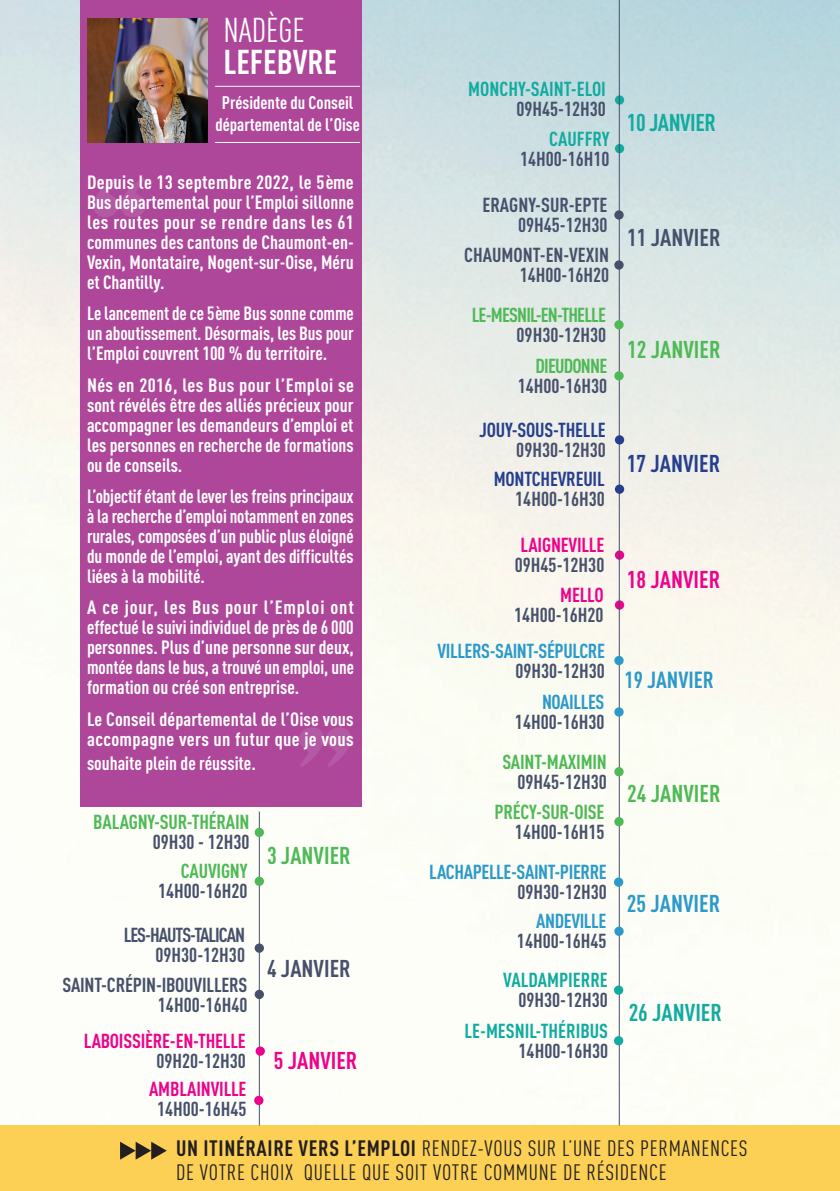
<style>
.page{position:relative;width:840px;height:1191px;background:#fff}
.page>*{position:absolute;margin:0;border:0;box-sizing:border-box;transform-origin:0 0}
.t1{font:700 34px "DIN Cond";color:#fff}
.t2{font:34px "DIN Cond";color:#fff}
.t3{font:700 24px "DIN Cond";color:#4eb956}
.t4{font:700 24px "DIN Cond";letter-spacing:-.01em;color:#11ab9f}
.t5{font:700 24px "DIN Cond";color:#ed028c}
.t6{font:700 24px "DIN Cond";color:#46506b}
.t7{font:700 24px "DIN Cond";color:#2b99ca}
.t8{font:700 24px "DIN Cond";color:#253f8e}
.t9{font:700 23px "DIN Cond";color:#2b99ca}
.t10{font:22px/23.8px "DIN Cond";letter-spacing:.03em;color:#231f20}
.t11{font:700 20px/20px "DIN Cond";color:#46506b;text-align:right}
.t12{font:700 20px "DIN Cond";letter-spacing:-.02em;color:#2b99ca}
.t13{font:700 20px "DIN Cond";color:#11ab9f}
.t14{font:700 20px "DIN Cond";letter-spacing:-.01em;color:#4eb956}
.t15{font:700 20px "DIN Cond";letter-spacing:-.01em;color:#ed028c}
.t16{font:700 20px "DIN Cond";letter-spacing:-.01em;color:#253f8e}
.t17{font:700 20px/20px "DIN Cond";letter-spacing:-.05em;color:#46506b;text-align:right}
.t18{font:700 20px "DIN Cond";letter-spacing:-.04em;color:#4eb956}
.t19{font:700 20px "DIN Cond";color:#46516c}
.t20{font:700 19px/20px "DIN Cond";color:#fff;text-align:justify;scale:1.05 1}
.t21{font:700 19px/20px "DIN Cond";color:#fff;text-align:justify}
.t22{font:700 19px/20px "DIN Cond";color:#fff;text-align:justify;scale:.96 1}
.t23{font:700 18px/21.6px "DIN Cond";color:#fff;text-align:center}
.s1{font-weight:700}
</style>
<div class="page">
<img style="left:0;top:0;width:839px;height:1125px">
<div style="left:0;top:1125px;width:839px;height:66px;background:#fcd054"></div>
<svg style="left:120px;top:1141px;width:47px;height:18px"></svg>
<div style="left:80px;top:0;width:281px;height:806px;background:#ae469a"></div>
<svg style="left:94px;top:178px;width:52px;height:39px"></svg>
<svg style="left:299px;top:727px;width:52px;height:40px"></svg>
<hr style="left:215px;top:86px;width:145px;height:1px;background:#fff">
<hr style="left:215px;top:142px;width:145px;height:1px;background:#fff">
<img style="left:88px;top:19px;width:120px;height:124px">
<svg style="left:614px;top:95px;width:10px;height:10px"></svg>
<svg style="left:614px;top:144px;width:10px;height:9px"></svg>
<svg style="left:614px;top:550px;width:10px;height:10px"></svg>
<svg style="left:614px;top:600px;width:10px;height:9px"></svg>
<hr style="left:259px;top:811px;width:1px;height:314px;background:#46506b">
<div style="left:254px;top:943px;width:10px;height:9px;background:#46506b;border-radius:50%"></div>
<svg style="left:254px;top:989px;width:10px;height:10px"></svg>
<hr style="left:618px;top:0;width:1px;height:1125px;background:#46506b">
<svg style="left:254px;top:827px;width:10px;height:10px"></svg>
<svg style="left:254px;top:876px;width:10px;height:10px"></svg>
<div style="left:614px;top:767px;width:9px;height:9px;background:#4eb956;border-radius:50%"></div>
<div style="left:614px;top:817px;width:9px;height:9px;background:#4eb956;border-radius:50%"></div>
<div style="left:614px;top:320px;width:9px;height:9px;background:#4eb956;border-radius:50%"></div>
<div style="left:614px;top:371px;width:9px;height:9px;background:#4eb956;border-radius:50%"></div>
<div style="left:613px;top:877px;width:10px;height:9px;background:#2b99ca;border-radius:50%"></div>
<div style="left:614px;top:926px;width:9px;height:10px;background:#2b99ca;border-radius:50%"></div>
<div style="left:255px;top:1046px;width:10px;height:9px;background:#ed028c;border-radius:50%"></div>
<div style="left:254px;top:1095px;width:9px;height:10px;background:#ed028c;border-radius:50%"></div>
<div style="left:614px;top:435px;width:10px;height:9px;background:#253f8e;border-radius:50%"></div>
<svg style="left:614px;top:484px;width:10px;height:10px"></svg>
<div style="left:613px;top:985px;width:10px;height:9px;background:#11ab9f;border-radius:50%"></div>
<div style="left:613px;top:1036px;width:10px;height:9px;background:#11ab9f;border-radius:50%"></div>
<div style="left:614px;top:210px;width:9px;height:10px;background:#46506b;border-radius:50%"></div>
<div style="left:614px;top:260px;width:9px;height:10px;background:#46506b;border-radius:50%"></div>
<div style="left:614px;top:656px;width:9px;height:9px;background:#2b99ca;border-radius:50%"></div>
<div style="left:614px;top:707px;width:9px;height:9px;background:#2b99ca;border-radius:50%"></div>
<h1 class="t2" style="left:223px;top:10px;width:83px">NADÈGE</h1>
<h1 class="t1" style="left:223px;top:41px;width:115px">LEFEBVRE</h1>
<p class="t23" style="left:215px;top:91px;width:146px">Présidente du Conseil départemental de l’Oise</p>
<p class="t20" style="left:87px;top:171px;width:255px">Depuis le 13 septembre 2022, le 5ème Bus départemental pour l’Emploi sillonne les routes pour se rendre dans les 61 communes des cantons de Chaumont-en-Vexin, Montataire, Nogent-sur-Oise, Méru et Chantilly.</p>
<p class="t21" style="left:87px;top:303px;width:268px">Le lancement de ce 5ème Bus sonne comme un aboutissement. Désormais, les Bus pour l’Emploi couvrent 100 % du territoire.</p>
<p class="t20" style="left:87px;top:374px;width:255px">Nés en 2016, les Bus pour l’Emploi se sont révélés être des alliés précieux pour accompagner les demandeurs d’emploi et les personnes en recherche de formations ou de conseils.</p>
<p class="t22" style="left:87px;top:485px;width:279px">L’objectif étant de lever les freins principaux à la recherche d’emploi notamment en zones rurales, composées d’un public plus éloigné du monde de l’emploi, ayant des difficultés liées à la mobilité.</p>
<p class="t20" style="left:87px;top:597px;width:255px">A ce jour, les Bus pour l’Emploi ont effectué le suivi individuel de près de 6 000 personnes. Plus d’une personne sur deux, montée dans le bus, a trouvé un emploi, une formation ou créé son entreprise.</p>
<p class="t21" style="left:87px;top:708px;width:268px">Le Conseil départemental de l’Oise vous accompagne vers un futur que je vous</p>
<p class="t21" style="left:87px;top:752px;width:170px">souhaite plein de réussite.</p>
<p class="t14" style="left:93px;top:810px;width:158px">BALAGNY-SUR-THÉRAIN</p>
<p class="t11" style="left:153px;top:831px;width:98px">09H30 - 12H30</p>
<p class="t14" style="left:181px;top:859px;width:68px">CAUVIGNY</p>
<p class="t11" style="left:158px;top:880px;width:91px">14H00-16H20</p>
<p class="t17" style="left:124px;top:924px;width:123px">LES-HAUTS-TALICAN<br>09H30-12H30</p>
<p class="t11" style="left:62px;top:973px;width:186px">SAINT-CRÉPIN-IBOUVILLERS<br>14H00-16H40</p>
<p class="t15" style="left:84px;top:1029px;width:163px">LABOISSIÈRE-EN-THELLE</p>
<p class="t11" style="left:156px;top:1050px;width:91px">09H20-12H30</p>
<p class="t15" style="left:149px;top:1076px;width:99px">AMBLAINVILLE</p>
<p class="t11" style="left:157px;top:1098px;width:91px">14H00-16H45</p>
<p class="t3" style="left:267px;top:841px;width:85px">3 JANVIER</p>
<p class="t6" style="left:267px;top:954px;width:85px">4 JANVIER</p>
<p class="t5" style="left:274px;top:1045px;width:85px">5 JANVIER</p>
<p class="t13" style="left:468px;top:76px;width:139px">MONCHY-SAINT-ELOI</p>
<p class="t11" style="left:516px;top:98px;width:91px">09H45-12H30</p>
<p class="t13" style="left:549px;top:126px;width:62px">CAUFFRY</p>
<p class="t11" style="left:520px;top:148px;width:91px">14H00-16H10</p>
<p class="t11" style="left:482px;top:194px;width:126px">ERAGNY-SUR-EPTE<br>09H45-12H30</p>
<p class="t11" style="left:464px;top:244px;width:146px">CHAUMONT-EN-VEXIN<br>14H00-16H20</p>
<p class="t18" style="left:471px;top:302px;width:136px">LE-MESNIL-EN-THELLE</p>
<p class="t11" style="left:516px;top:324px;width:91px">09H30-12H30</p>
<p class="t18" style="left:535px;top:353px;width:73px">DIEUDONNE</p>
<p class="t11" style="left:517px;top:375px;width:91px">14H00-16H30</p>
<p class="t16" style="left:479px;top:417px;width:128px">JOUY-SOUS-THELLE</p>
<p class="t11" style="left:516px;top:439px;width:91px">09H30-12H30</p>
<p class="t16" style="left:493px;top:467px;width:112px">MONTCHEVREUIL</p>
<p class="t11" style="left:515px;top:488px;width:91px">14H00-16H30</p>
<p class="t15" style="left:520px;top:533px;width:85px">LAIGNEVILLE</p>
<p class="t11" style="left:514px;top:554px;width:91px">09H45-12H30</p>
<p class="t15" style="left:560px;top:583px;width:45px">MELLO</p>
<p class="t11" style="left:514px;top:604px;width:91px">14H00-16H20</p>
<p class="t12" style="left:437px;top:638px;width:169px">VILLERS-SAINT-SÉPULCRE</p>
<p class="t11" style="left:515px;top:660px;width:91px">09H30-12H30</p>
<p class="t12" style="left:541px;top:690px;width:64px">NOAILLES</p>
<p class="t11" style="left:514px;top:711px;width:91px">14H00-16H30</p>
<p class="t14" style="left:502px;top:749px;width:106px">SAINT-MAXIMIN</p>
<p class="t11" style="left:517px;top:771px;width:91px">09H45-12H30</p>
<p class="t14" style="left:494px;top:799px;width:111px">PRÉCY-SUR-OISE</p>
<p class="t11" style="left:514px;top:821px;width:91px">14H00-16H15</p>
<p class="t12" style="left:429px;top:860px;width:179px">LACHAPELLE-SAINT-PIERRE</p>
<p class="t11" style="left:517px;top:881px;width:91px">09H30-12H30</p>
<p class="t12" style="left:536px;top:909px;width:72px">ANDEVILLE</p>
<p class="t11" style="left:516px;top:930px;width:91px">14H00-16H45</p>
<p class="t13" style="left:503px;top:968px;width:106px">VALDAMPIERRE</p>
<p class="t11" style="left:518px;top:989px;width:91px">09H30-12H30</p>
<p class="t13" style="left:464px;top:1018px;width:145px">LE-MESNIL-THÉRIBUS</p>
<p class="t19" style="left:518px;top:1038px;width:91px">14H00-16H30</p>
<p class="t4" style="left:626px;top:108px;width:90px">10 JANVIER</p>
<p class="t6" style="left:627px;top:223px;width:95px">11 JANVIER</p>
<p class="t3" style="left:627px;top:335px;width:95px">12 JANVIER</p>
<p class="t8" style="left:626px;top:449px;width:95px">17 JANVIER</p>
<p class="t5" style="left:626px;top:565px;width:95px">18 JANVIER</p>
<p class="t9" style="left:624px;top:665px;width:91px">19 JANVIER</p>
<p class="t3" style="left:627px;top:778px;width:95px">24 JANVIER</p>
<p class="t7" style="left:626px;top:888px;width:95px">25 JANVIER</p>
<p class="t4" style="left:628px;top:997px;width:95px">26 JANVIER</p>
<p class="t10" style="left:176px;top:1136px;width:572px"><span class="s1">UN ITINÉRAIRE VERS L’EMPLOI</span> RENDEZ-VOUS SUR L’UNE DES PERMANENCES<br>DE VOTRE CHOIX QUELLE QUE SOIT VOTRE COMMUNE DE RÉSIDENCE</p>
</div>
